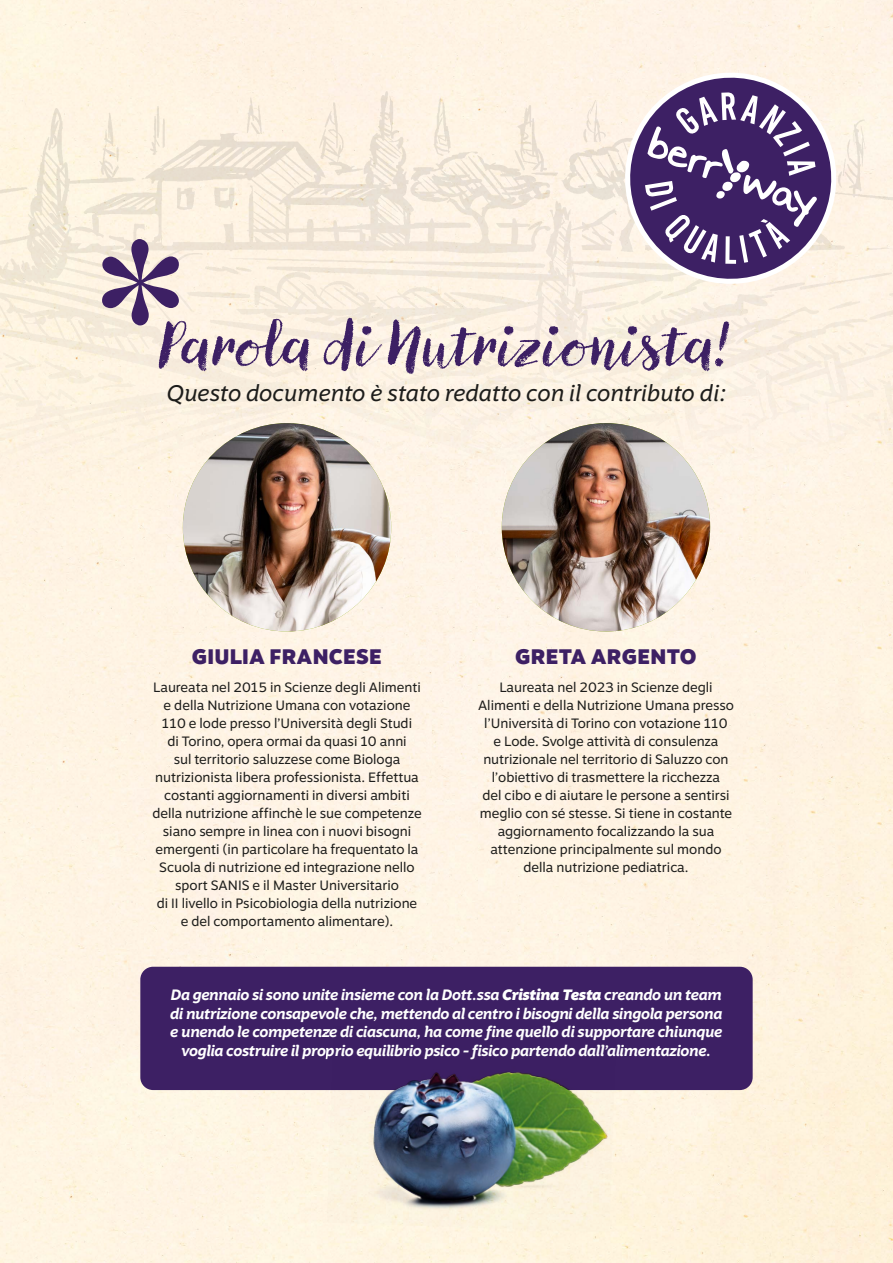
<style>
.page{position:relative;width:893px;height:1263px;background:#fff}
.page>*{position:absolute;margin:0;border:0;box-sizing:border-box;transform-origin:0 0}
.t1{font:210px "Baskerville";color:#3d2064}
.t2{font:61.5px "Canvas Script";color:#3d2064}
.t3{font:italic 22.5px "Motiva Sans";color:#1d1d1b}
.t4{font:900 21px "Motiva Sans";letter-spacing:.01em;color:#3d2064}
.t5{font:italic 700 15px/18.8px "Motiva Sans";letter-spacing:-.02em;color:#fff;text-align:center}
.t6{font:13.5px/18px "Motiva Sans";color:#1d1d1b;text-align:center}
.s1{font-weight:900}
</style>
<div class="page">
<div style="left:0;top:520px;width:893px;height:743px;background:#fef3e3"></div>
<img style="left:0;top:0;width:893px;height:520px">
<svg style="left:607px;top:55px;width:247px;height:240px;background:#a796ae"></svg>
<img style="left:183px;top:423px;width:208px;height:208px;border-radius:104px">
<img style="left:502px;top:423px;width:208px;height:208px;border-radius:104px">
<div style="left:140px;top:967px;width:613px;height:123px;background:#3d2064;border-radius:13px"></div>
<img style="left:327px;top:1071px;width:289px;height:161px">
<h1 class="t1" style="left:97px;top:177px;width:89px">*</h1>
<h2 class="t2" style="left:161px;top:305px;width:573px">Parola di Nutrizionista!</h2>
<h3 class="t3" style="left:166px;top:376px;width:562px">Questo documento è stato redatto con il contributo di:</h3>
<h3 class="t4" style="left:192px;top:641px;width:192px">GIULIA FRANCESE</h3>
<p class="t6" style="left:152px;top:678px;width:271px">Laureata nel 2015 in Scienze degli Alimenti e della Nutrizione Umana con votazione 110 e lode presso l’Università degli Studi<br>di Torino, opera ormai da quasi 10 anni<br>sul territorio saluzzese come Biologa nutrizionista libera professionista. Effettua costanti aggiornamenti in diversi ambiti della nutrizione affinchè le sue competenze siano sempre in linea con i nuovi bisogni emergenti (in particolare ha frequentato la Scuola di nutrizione ed integrazione nello sport SANIS e il Master Universitario<br>di II livello in Psicobiologia della nutrizione e del comportamento alimentare).</p>
<h3 class="t4" style="left:515px;top:641px;width:183px">GRETA ARGENTO</h3>
<p class="t6" style="left:478px;top:678px;width:257px">Laureata nel 2023 in Scienze degli Alimenti e della Nutrizione Umana presso l’Università di Torino con votazione 110<br>e Lode. Svolge attività di consulenza nutrizionale nel territorio di Saluzzo con l’obiettivo di trasmettere la ricchezza<br>del cibo e di aiutare le persone a sentirsi meglio con sé stesse. Si tiene in costante aggiornamento focalizzando la sua attenzione principalmente sul mondo della nutrizione pediatrica.</p>
<p class="t5" style="left:170px;top:985px;width:554px">Da gennaio si sono unite insieme con la Dott.ssa <span class="s1">Cristina Testa</span> creando un team di nutrizione consapevole che, mettendo al centro i bisogni della singola persona e unendo le competenze di ciascuna, ha come fine quello di supportare chiunque voglia costruire il proprio equilibrio psico - fisico partendo dall’alimentazione.</p>
</div>
